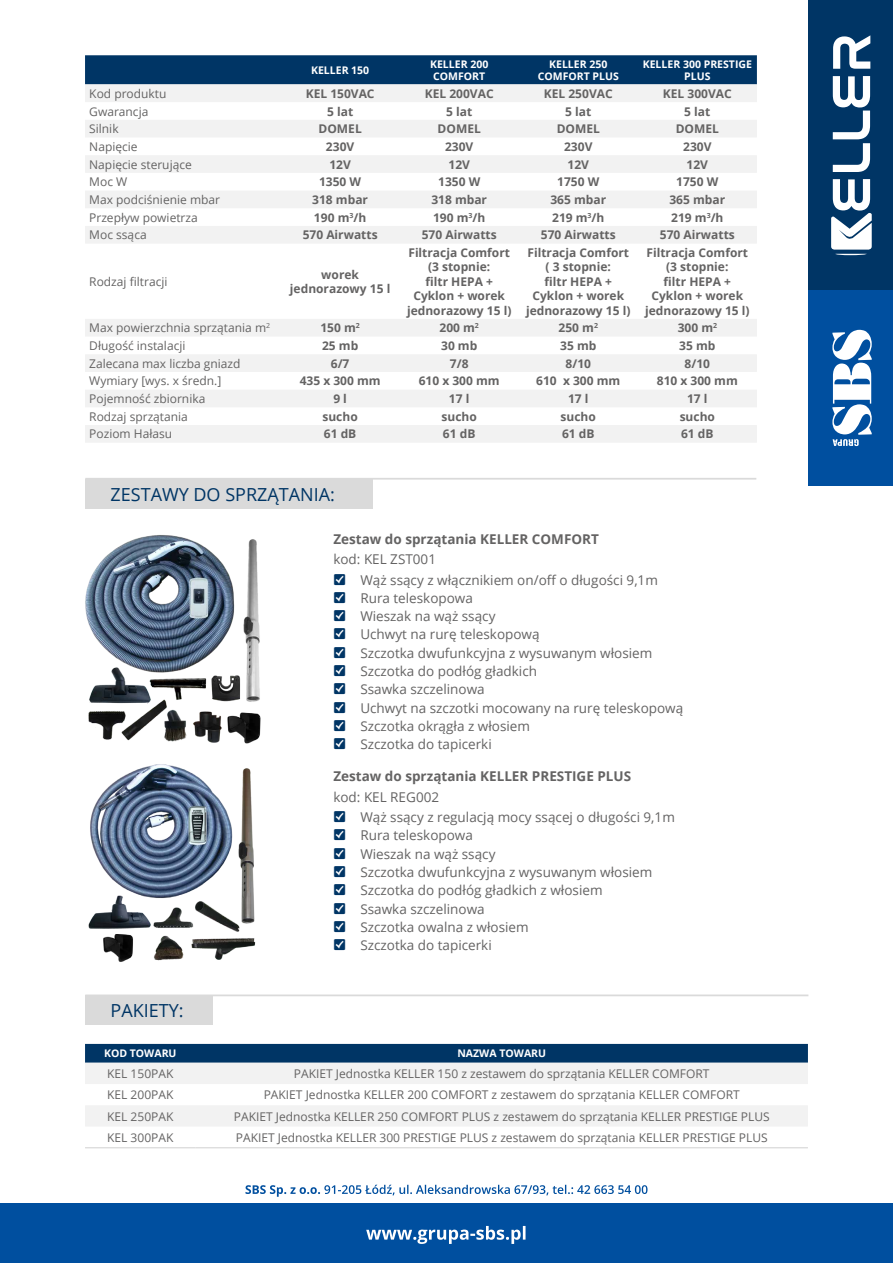
<style>
.page{position:relative;width:893px;height:1263px;background:#fff}
.page>*{position:absolute;margin:0;border:0;box-sizing:border-box;transform-origin:0 0}
.t1{font:18px "Open Sans";color:#003565}
.t2{font:13.5px/18.3px "Open Sans";color:#646363}
.t3{font:700 13.5px "Open Sans";color:#646363}
.t4{font:700 12px/14.4px "Open Sans";color:#646363;text-align:center}
.t5{font:12px "Open Sans";color:#646363}
.t6{font:700 10.5px/12.6px "Open Sans";color:#fff;text-align:center}
</style>
<div class="page">
<svg style="left:245px;top:1185px;width:402px;height:12px"></svg>
<div style="left:0;top:1203px;width:893px;height:60px;background:#004f9f"></div>
<svg style="left:366px;top:1226px;width:159px;height:18px"></svg>
<div style="left:808px;top:0;width:85px;height:290px;background:#003565"></div>
<div style="left:808px;top:290px;width:85px;height:196px;background:#004f9f"></div>
<svg style="left:832px;top:330px;width:40px;height:116px"></svg>
<svg style="left:831px;top:35px;width:41px;height:220px"></svg>
<div style="left:85px;top:55px;width:672px;height:29px;background:#003565"></div>
<svg style="left:85px;top:84px;width:672px;height:358px"></svg>
<div style="left:85px;top:478px;width:671px;height:1px;border:1px solid #dadada"></div>
<div style="left:85px;top:479px;width:287px;height:29px;background:#dadada"></div>
<div style="left:85px;top:995px;width:723px;height:1px;border:1px solid #dadada"></div>
<div style="left:85px;top:995px;width:128px;height:30px;background:#dadada"></div>
<div style="left:85px;top:1044px;width:723px;height:19px;background:#003565"></div>
<svg style="left:85px;top:1063px;width:723px;height:63px;fill:#f2f2f2"></svg>
<hr style="left:85px;top:1147px;width:111px;height:1px;background:#d0d0d0">
<hr style="left:196px;top:1147px;width:612px;height:1px;background:#d0d0d0">
<img style="left:88px;top:764px;width:168px;height:198px">
<img style="left:85px;top:535px;width:176px;height:209px">
<p class="t6" style="left:311px;top:63px;width:60px">KELLER 150</p>
<p class="t6" style="left:430px;top:57px;width:60px;text-align:left">KELLER 200<br>COMFORT</p>
<p class="t6" style="left:538px;top:57px;width:83px">KELLER 250<br>COMFORT PLUS</p>
<p class="t6" style="left:643px;top:57px;width:111px">KELLER 300 PRESTIGE<br>PLUS</p>
<p class="t5" style="left:89px;top:85px;width:79px">Kod produktu</p>
<p class="t4" style="left:306px;top:86px;width:70px">KEL 150VAC</p>
<p class="t4" style="left:425px;top:86px;width:70px">KEL 200VAC</p>
<p class="t4" style="left:544px;top:86px;width:70px">KEL 250VAC</p>
<p class="t4" style="left:663px;top:86px;width:70px">KEL 300VAC</p>
<p class="t5" style="left:89px;top:103px;width:61px">Gwarancja</p>
<p class="t4" style="left:327px;top:104px;width:28px">5 lat</p>
<p class="t4" style="left:446px;top:104px;width:28px">5 lat</p>
<p class="t4" style="left:565px;top:104px;width:28px">5 lat</p>
<p class="t4" style="left:684px;top:104px;width:28px">5 lat</p>
<p class="t5" style="left:89px;top:121px;width:31px">Silnik</p>
<p class="t4" style="left:319px;top:121px;width:45px">DOMEL</p>
<p class="t4" style="left:438px;top:121px;width:45px">DOMEL</p>
<p class="t4" style="left:557px;top:121px;width:45px">DOMEL</p>
<p class="t4" style="left:676px;top:121px;width:45px">DOMEL</p>
<p class="t5" style="left:89px;top:138px;width:50px">Napięcie</p>
<p class="t4" style="left:326px;top:139px;width:30px">230V</p>
<p class="t4" style="left:445px;top:139px;width:30px">230V</p>
<p class="t4" style="left:564px;top:139px;width:30px">230V</p>
<p class="t4" style="left:683px;top:139px;width:30px">230V</p>
<p class="t5" style="left:89px;top:156px;width:104px">Napięcie sterujące</p>
<p class="t4" style="left:329px;top:157px;width:23px">12V</p>
<p class="t4" style="left:448px;top:157px;width:23px">12V</p>
<p class="t4" style="left:567px;top:157px;width:23px">12V</p>
<p class="t4" style="left:687px;top:157px;width:23px">12V</p>
<p class="t5" style="left:89px;top:174px;width:40px">Moc W</p>
<p class="t4" style="left:319px;top:174px;width:44px">1350 W</p>
<p class="t4" style="left:438px;top:174px;width:44px">1350 W</p>
<p class="t4" style="left:557px;top:174px;width:44px">1750 W</p>
<p class="t4" style="left:676px;top:174px;width:44px">1750 W</p>
<p class="t5" style="left:89px;top:191px;width:132px">Max podciśnienie mbar</p>
<p class="t4" style="left:312px;top:192px;width:57px">318 mbar</p>
<p class="t4" style="left:431px;top:192px;width:57px">318 mbar</p>
<p class="t4" style="left:550px;top:192px;width:57px">365 mbar</p>
<p class="t4" style="left:669px;top:192px;width:57px">365 mbar</p>
<p class="t5" style="left:89px;top:209px;width:110px">Przepływ powietrza</p>
<p class="t4" style="left:314px;top:210px;width:54px">190 m<sup>3</sup>/h</p>
<p class="t4" style="left:433px;top:210px;width:54px">190 m<sup>3</sup>/h</p>
<p class="t4" style="left:552px;top:210px;width:54px">219 m<sup>3</sup>/h</p>
<p class="t4" style="left:671px;top:210px;width:54px">219 m<sup>3</sup>/h</p>
<p class="t5" style="left:89px;top:227px;width:59px">Moc ssąca</p>
<p class="t4" style="left:303px;top:227px;width:76px">570 Airwatts</p>
<p class="t4" style="left:422px;top:227px;width:76px">570 Airwatts</p>
<p class="t4" style="left:541px;top:227px;width:76px">570 Airwatts</p>
<p class="t4" style="left:660px;top:227px;width:76px">570 Airwatts</p>
<p class="t5" style="left:89px;top:273px;width:80px">Rodzaj filtracji</p>
<p class="t4" style="left:290px;top:267px;width:102px">worek jednorazowy 15 l</p>
<p class="t4" style="left:407px;top:245px;width:106px">Filtracja Comfort (3 stopnie:<br>filtr HEPA +<br>Cyklon + worek jednorazowy 15 l)</p>
<p class="t4" style="left:526px;top:245px;width:106px">Filtracja Comfort ( 3 stopnie:<br>filtr HEPA +<br>Cyklon + worek jednorazowy 15 l)</p>
<p class="t4" style="left:645px;top:245px;width:106px">Filtracja Comfort (3 stopnie:<br>filtr HEPA +<br>Cyklon + worek jednorazowy 15 l)</p>
<p class="t5" style="left:89px;top:320px;width:182px">Max powierzchnia sprzątania m<sup>2</sup></p>
<p class="t4" style="left:320px;top:320px;width:41px">150 m<sup>2</sup></p>
<p class="t4" style="left:439px;top:320px;width:41px">200 m<sup>2</sup></p>
<p class="t4" style="left:559px;top:320px;width:41px">250 m<sup>2</sup></p>
<p class="t4" style="left:678px;top:320px;width:41px">300 m<sup>2</sup></p>
<p class="t5" style="left:89px;top:337px;width:98px">Długość instalacji</p>
<p class="t4" style="left:322px;top:338px;width:38px">25 mb</p>
<p class="t4" style="left:441px;top:338px;width:38px">30 mb</p>
<p class="t4" style="left:560px;top:338px;width:38px">35 mb</p>
<p class="t4" style="left:679px;top:338px;width:38px">35 mb</p>
<p class="t5" style="left:89px;top:355px;width:153px">Zalecana max liczba gniazd</p>
<p class="t4" style="left:331px;top:356px;width:20px">6/7</p>
<p class="t4" style="left:450px;top:356px;width:20px">7/8</p>
<p class="t4" style="left:565px;top:356px;width:27px">8/10</p>
<p class="t4" style="left:685px;top:356px;width:27px">8/10</p>
<p class="t5" style="left:89px;top:373px;width:134px">Wymiary [wys. x średn.]</p>
<p class="t4" style="left:300px;top:374px;width:82px">435 x 300 mm</p>
<p class="t4" style="left:419px;top:374px;width:82px">610 x 300 mm</p>
<p class="t4" style="left:536px;top:374px;width:86px">610 x 300 mm</p>
<p class="t4" style="left:657px;top:374px;width:82px">810 x 300 mm</p>
<p class="t5" style="left:89px;top:390px;width:118px">Pojemność zbiornika</p>
<p class="t4" style="left:333px;top:391px;width:15px">9 l</p>
<p class="t4" style="left:449px;top:391px;width:22px">17 l</p>
<p class="t4" style="left:568px;top:391px;width:22px">17 l</p>
<p class="t4" style="left:687px;top:391px;width:22px">17 l</p>
<p class="t5" style="left:89px;top:408px;width:100px">Rodzaj sprzątania</p>
<p class="t4" style="left:322px;top:409px;width:37px">sucho</p>
<p class="t4" style="left:442px;top:409px;width:37px">sucho</p>
<p class="t4" style="left:561px;top:409px;width:37px">sucho</p>
<p class="t4" style="left:680px;top:409px;width:37px">sucho</p>
<p class="t5" style="left:89px;top:426px;width:85px">Poziom Hałasu</p>
<p class="t4" style="left:324px;top:427px;width:34px">61 dB</p>
<p class="t4" style="left:443px;top:427px;width:34px">61 dB</p>
<p class="t4" style="left:562px;top:427px;width:34px">61 dB</p>
<p class="t4" style="left:681px;top:427px;width:34px">61 dB</p>
<h1 class="t1" style="left:111px;top:482px;width:226px">ZESTAWY DO SPRZĄTANIA:</h1>
<p class="t3" style="left:333px;top:529px;width:267px">Zestaw do sprzątania KELLER COMFORT</p>
<p class="t2" style="left:360px;top:549px;width:299px;line-height:20.4px;text-indent:-27px">kod: KEL ZST001<br>Wąż ssący z włącznikiem on/off o długości 9,1m</p>
<p class="t2" style="left:360px;top:588px;width:324px">Rura teleskopowa<br>Wieszak na wąż ssący<br>Uchwyt na rurę teleskopową<br>Szczotka dwufunkcyjna z wysuwanym włosiem<br>Szczotka do podłóg gładkich<br>Ssawka szczelinowa<br>Uchwyt na szczotki mocowany na rurę teleskopową<br>Szczotka okrągła z włosiem<br>Szczotka do tapicerki</p>
<p class="t3" style="left:333px;top:767px;width:299px">Zestaw do sprzątania KELLER PRESTIGE PLUS</p>
<p class="t2" style="left:360px;top:786px;width:316px;line-height:20.4px;text-indent:-27px">kod: KEL REG002<br>Wąż ssący z regulacją mocy ssącej o długości 9,1m</p>
<p class="t2" style="left:360px;top:826px;width:293px">Rura teleskopowa<br>Wieszak na wąż ssący<br>Szczotka dwufunkcyjna z wysuwanym włosiem<br>Szczotka do podłóg gładkich z włosiem<br>Ssawka szczelinowa<br>Szczotka owalna z włosiem<br>Szczotka do tapicerki</p>
<h1 class="t1" style="left:111px;top:998px;width:22px">Pakiety</h1>
<h1 class="t1" style="left:179px;top:998px;width:6px">:</h1>
<p class="t6" style="left:104px;top:1047px;width:74px">KOD TOWARU</p>
<p class="t6" style="left:457px;top:1047px;width:90px">NAZWA TOWARU</p>
<p class="t5" style="left:107px;top:1065px;width:68px">KEL 150PAK</p>
<p class="t5" style="left:294px;top:1065px;width:417px">PAKIET Jednostka KELLER 150 z zestawem do sprzątania KELLER COMFORT</p>
<p class="t5" style="left:107px;top:1087px;width:68px">KEL 200PAK</p>
<p class="t5" style="left:264px;top:1087px;width:478px">PAKIET Jednostka KELLER 200 COMFORT z zestawem do sprzątania KELLER COMFORT</p>
<p class="t5" style="left:107px;top:1108px;width:68px">KEL 250PAK</p>
<p class="t5" style="left:234px;top:1108px;width:537px">PAKIET Jednostka KELLER 250 COMFORT PLUS z zestawem do sprzątania KELLER PRESTIGE PLUS</p>
<p class="t5" style="left:107px;top:1129px;width:68px">KEL 300PAK</p>
<p class="t5" style="left:236px;top:1129px;width:533px">PAKIET Jednostka KELLER 300 PRESTIGE PLUS z zestawem do sprzątania KELLER PRESTIGE PLUS</p>
</div>
